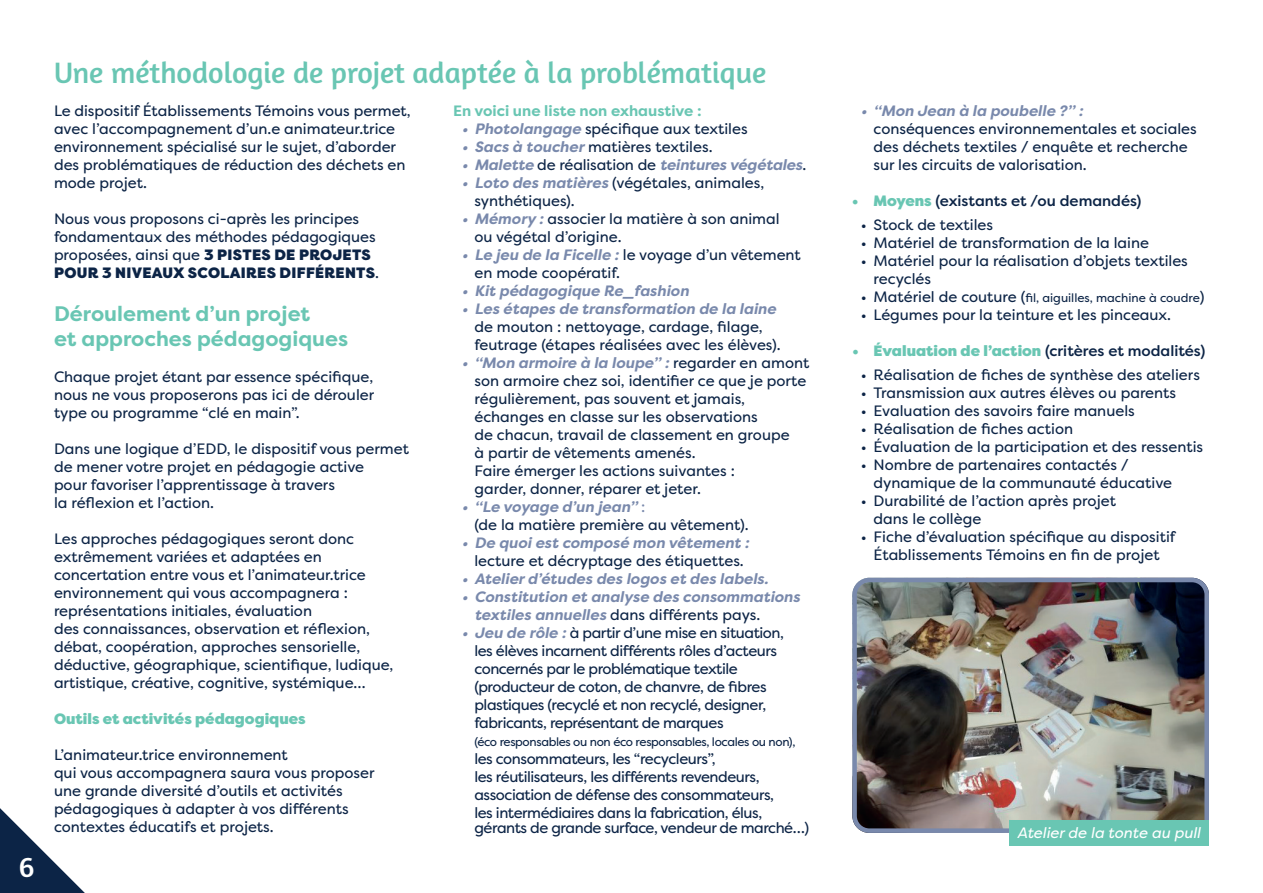
<style>
.page{position:relative;width:1263px;height:893px;background:#fff}
.page>*{position:absolute;margin:0;border:0;box-sizing:border-box;transform-origin:0 0}
.t1{font:30px "Amaranth";color:#69c6b3}
.t2{font:30px "Amaranth";color:#fff}
.t3{font:700 21px/25.2px "Filson Pro";color:#69c6b3}
.t4{font:15px/18px "Filson Pro";color:#0c2446}
.t5{font:15px/18px "Filson Pro";letter-spacing:-.03em;color:#0c2446}
.t6{font:italic 700 15px/18px "Filson Pro";color:#7989ac}
.t7{font:900 15px "Filson Pro";color:#69c6b3}
.t8{font:500 15px "Filson Pro";color:#0c2446}
.t9{font:700 15px "Filson Pro";color:#69c6b3}
.t10{font:italic 15px "Filson Pro";color:#fff}
.t11{font:12px "Filson Pro";letter-spacing:-.03em;color:#0c2446}
.t12{font:12px "Filson Pro";color:#0c2446}
.s1{font-weight:900}
.s2{font-weight:700;font-style:italic;color:#7989ac}
.s3{font-weight:400;font-style:normal;color:#0c2446}
.s4{color:#7989ac}
.s5{font-weight:900;color:#69c6b3}
.s6{font-size:15px}
.s7{font-weight:500;color:#0c2446}
</style>
<div class="page">
<svg style="left:0;top:808px;width:85px;height:85px"></svg>
<img style="left:852px;top:577px;width:357px;height:256px">
<div style="left:1009px;top:820px;width:200px;height:26px;background:#69c6b3"></div>
<h1 class="t2" style="left:19px;top:849px;width:17px">6</h1>
<h1 class="t1" style="left:54px;top:55px;width:714px">Une méthodologie de projet adaptée à la problématique</h1>
<p class="t4" style="left:54px;top:101px;width:358px">Le dispositif Établissements Témoins vous permet, avec l’accompagnement d’un.e animateur.trice environnement spécialisé sur le sujet, d’aborder des problématiques de réduction des déchets en mode projet.</p>
<p class="t4" style="left:54px;top:209px;width:327px">Nous vous proposons ci-après les principes fondamentaux des méthodes pédagogiques proposées, ainsi que <span class="s1">3 PISTES DE PROJETS POUR 3 NIVEAUX SCOLAIRES DIFFÉRENTS</span>.</p>
<h2 class="t3" style="left:54px;top:301px;width:296px">Déroulement d’un projet<br>et approches pédagogiques</h2>
<p class="t4" style="left:54px;top:368px;width:322px;text-align:justify">Chaque projet étant par essence spécifique, nous ne vous proposerons pas ici de dérouler type ou programme “clé en main”.</p>
<p class="t4" style="left:54px;top:440px;width:356px">Dans une logique d’EDD, le dispositif vous permet de mener votre projet en pédagogie active<br>pour favoriser l’apprentissage à travers<br>la réflexion et l’action.</p>
<p class="t4" style="left:54px;top:530px;width:341px">Les approches pédagogiques seront donc extrêmement variées et adaptées en concertation entre vous et l’animateur.trice environnement qui vous accompagnera : représentations initiales, évaluation<br>des connaissances, observation et réflexion, débat, coopération, approches sensorielle, déductive, géographique, scientifique, ludique, artistique, créative, cognitive, systémique…</p>
<p class="t7" style="left:54px;top:710px;width:253px">Outils et activités pédagogiques</p>
<p class="t4" style="left:54px;top:746px;width:322px">L’animateur.trice environnement<br>qui vous accompagnera saura vous proposer une grande diversité d’outils et activités pédagogiques à adapter à vos différents contextes éducatifs et projets.</p>
<p class="t9" style="left:453px;top:101px;width:250px">En voici une liste non exhaustive :</p>
<p class="t4" style="left:462px;top:119px;width:287px"><span class="s2">• Photolangage</span> spécifique aux textiles</p>
<p class="t4" style="left:462px;top:137px;width:252px"><span class="s2">• Sacs à toucher</span> matières textiles.</p>
<p class="t6" style="left:462px;top:156px;width:346px">• Malette <span class="s3">de réalisation de</span> teintures végétales<span class="s3">.</span></p>
<p class="t4" style="left:474px;top:173px;width:291px;text-indent:-13px"><span class="s2">• Loto des matières</span> (végétales, animales, synthétiques).</p>
<p class="t4" style="left:474px;top:209px;width:307px;text-indent:-13px"><span class="s2">• Mémory :</span> associer la matière à son animal ou végétal d’origine.</p>
<p class="t4" style="left:474px;top:245px;width:328px;text-indent:-13px"><span class="s2">• Le jeu de la Ficelle :</span> le voyage d’un vêtement en mode coopératif.</p>
<p class="t6" style="left:462px;top:282px;width:229px">• Kit pédagogique Re_fashion</p>
<p class="t6" style="left:462px;top:300px;width:316px">• Les étapes de transformation de la laine</p>
<p class="t4" style="left:474px;top:317px;width:308px">de mouton : nettoyage, cardage, filage, feutrage (étapes réalisées avec les élèves).</p>
<p class="t4" style="left:474px;top:353px;width:336px;text-indent:-13px"><span class="s2">• “Mon armoire à la loupe” :</span> regarder en amont son armoire chez soi, identifier ce que je porte régulièrement, pas souvent et jamais, échanges en classe sur les observations<br>de chacun, travail de classement en groupe<br>à partir de vêtements amenés.<br>Faire émerger les actions suivantes :<br>garder, donner, réparer et jeter.</p>
<p class="t4" style="left:474px;top:497px;width:276px;text-indent:-13px"><span class="s2">• “Le voyage d’un jean”</span> <span class="s4">:<br></span>(de la matière première au vêtement).</p>
<p class="t6" style="left:462px;top:534px;width:289px">• De quoi est composé mon vêtement :</p>
<p class="t4" style="left:474px;top:551px;width:271px">lecture et décryptage des étiquettes.</p>
<p class="t6" style="left:462px;top:570px;width:308px">• Atelier d’études des logos et des labels.</p>
<p class="t6" style="left:474px;top:588px;width:327px;text-indent:-13px">• Constitution et analyse des consommations textiles annuelles <span class="s3">dans différents pays.</span></p>
<p class="t5" style="left:474px;top:623px;width:311px;text-indent:-13px"><span class="s2">• Jeu de rôle :</span> à partir d’une mise en situation, les élèves incarnent différents rôles d’acteurs concernés par le problématique textile (producteur de coton, de chanvre, de fibres plastiques (recyclé et non recyclé, designer, fabricants, représentant de marques</p>
<p class="t11" style="left:474px;top:734px;width:322px">(éco responsables ou non éco responsables, locales ou non),</p>
<p class="t5" style="left:474px;top:749px;width:301px">les consommateurs, les “recycleurs”,<br>les réutilisateurs, les différents revendeurs, association de défense des consommateurs, les intermédiaires dans la fabrication, élus,</p>
<p class="t5" style="left:474px;top:818px;width:336px">gérants de grande surface, vendeur de marché…)</p>
<p class="t6" style="left:861px;top:102px;width:224px">• “Mon Jean à la poubelle ?” :</p>
<p class="t4" style="left:873px;top:119px;width:325px">conséquences environnementales et sociales des déchets textiles / enquête et recherche sur les circuits de valorisation.</p>
<p class="t8" style="left:852px;top:190px;width:291px"><span class="s5">• Moyens</span> (existants et /ou demandés)</p>
<p class="t4" style="left:861px;top:215px;width:134px">• Stock de textiles</p>
<p class="t4" style="left:861px;top:233px;width:290px">• Matériel de transformation de la laine</p>
<p class="t4" style="left:873px;top:251px;width:316px;text-indent:-13px">• Matériel pour la réalisation d’objets textiles recyclés</p>
<p class="t12" style="left:861px;top:290px;width:345px"><span class="s6">• Matériel de couture (</span>fil, aiguilles, machine à coudre<span class="s6">)</span></p>
<p class="t4" style="left:861px;top:305px;width:312px">• Légumes pour la teinture et les pinceaux.</p>
<p class="t7" style="left:852px;top:341px;width:354px">• Évaluation de l’action <span class="s7">(critères et modalités)</span></p>
<p class="t4" style="left:861px;top:365px;width:341px">• Réalisation de fiches de synthèse des ateliers</p>
<p class="t4" style="left:861px;top:383px;width:317px">• Transmission aux autres élèves ou parents</p>
<p class="t4" style="left:861px;top:401px;width:275px">• Evaluation des savoirs faire manuels</p>
<p class="t4" style="left:861px;top:419px;width:214px">• Réalisation de fiches action</p>
<p class="t4" style="left:861px;top:437px;width:344px">• Évaluation de la participation et des ressentis</p>
<p class="t4" style="left:873px;top:455px;width:300px;text-indent:-13px">• Nombre de partenaires contactés / dynamique de la communauté éducative</p>
<p class="t4" style="left:873px;top:491px;width:244px;text-indent:-13px">• Durabilité de l’action après projet dans le collège</p>
<p class="t4" style="left:861px;top:527px;width:316px;text-align:center">• Fiche d’évaluation spécifique au dispositif<br>Établissements Témoins en fin de projet</p>
<p class="t10" style="left:1017px;top:823px;width:185px">Atelier de la tonte au pull</p>
</div>
